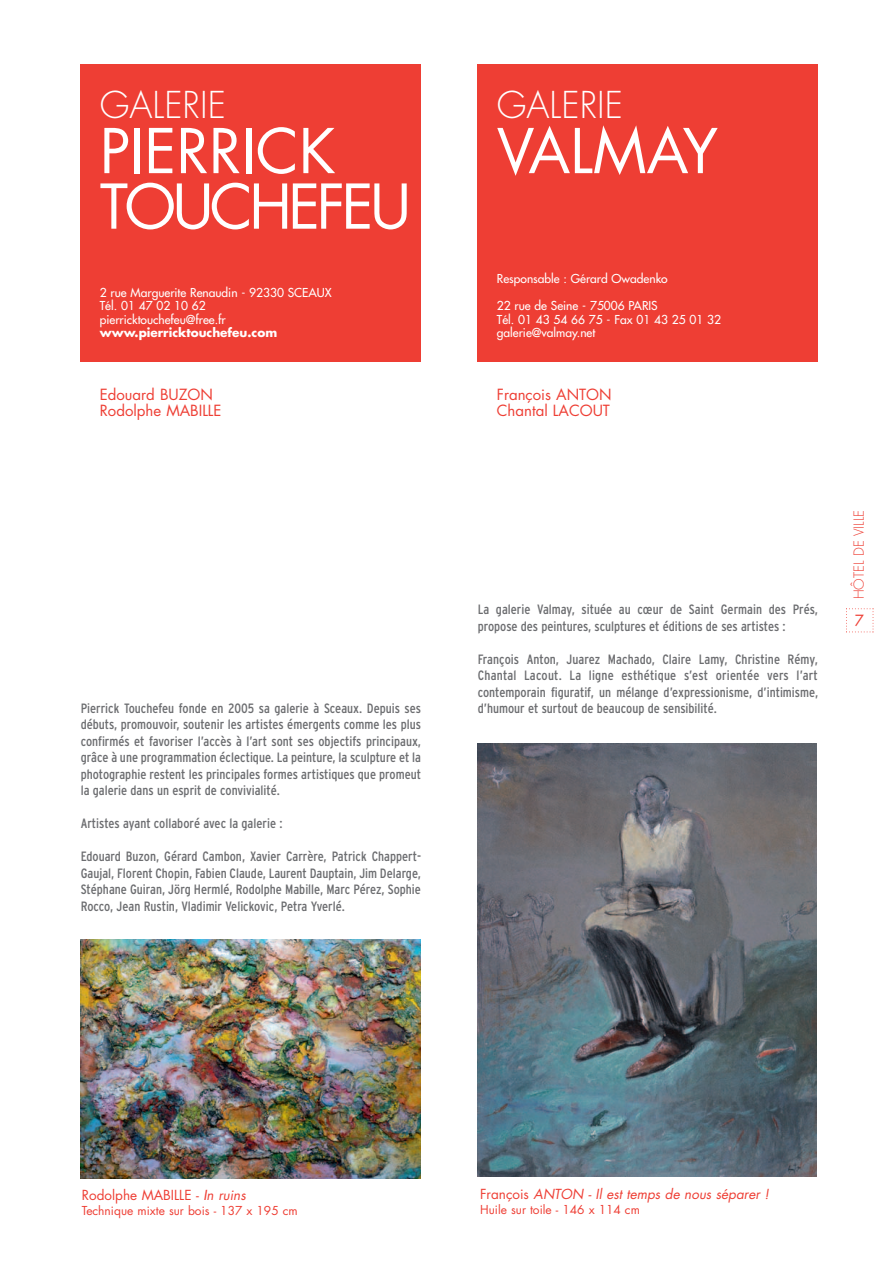
<style>
.page{position:relative;width:893px;height:1263px;background:#fff}
.page>*{position:absolute;margin:0;border:0;box-sizing:border-box;transform-origin:0 0}
.t1{font:60px/55.5px "Futura";letter-spacing:-.06em;color:#fff}
.t2{font:60px "Futura";letter-spacing:-.03em;color:#fff}
.t3{font:300 36px "Futura";color:#fff}
.t4{font:15px/16.5px "Futura";color:#ee3e34}
.t5{font:condensed 13.5px/16.5px "Interstate";color:#6c6d70;text-align:justify}
.t6{font:italic 13.5px "Futura";color:#ee3e34}
.t7{font:13.5px "Futura";color:#ee3e34}
.t8{font:300 13.5px "Futura";color:#ee3e34}
.t9{font:12px/13.5px "Futura";color:#fff}
.t10{font:12px "Futura";color:#ee3e34}
.t11{font:700 12px "Futura";color:#fff}
.s1{font-style:italic}
.s2{font-style:normal}
</style>
<div class="page">
<img style="left:80px;top:64px;width:794px;height:1115px">
<h2 class="t3" style="left:100px;top:89px;width:128px">GALERIE</h2>
<h1 class="t1" style="left:100px;top:128px;width:313px">PIERRICK<br>TOUCHEFEU</h1>
<p class="t9" style="left:100px;top:286px;width:233px">2 rue Marguerite Renaudin - 92330 SCEAUX<br>Tél. 01 47 02 10 62 pierricktouchefeu@free.fr</p>
<p class="t11" style="left:100px;top:327px;width:179px">www.pierricktouchefeu.com</p>
<p class="t4" style="left:100px;top:387px;width:123px">Edouard BUZON<br>Rodolphe MABILLE</p>
<p class="t5" style="left:81px;top:699px;width:342px">Pierrick Touchefeu fonde en 2005 sa galerie à Sceaux. Depuis ses débuts, promouvoir, soutenir les artistes émergents comme les plus confirmés et favoriser l’accès à l’art sont ses objectifs principaux, grâce à une programmation éclectique. La peinture, la sculpture et la photographie restent les principales formes artistiques que promeut la galerie dans un esprit de convivialité.</p>
<p class="t5" style="left:81px;top:815px;width:203px">Artistes ayant collaboré avec la galerie :</p>
<p class="t5" style="left:81px;top:848px;width:342px">Edouard Buzon, Gérard Cambon, Xavier Carrère, Patrick Chappert-Gaujal, Florent Chopin, Fabien Claude, Laurent Dauptain, Jim Delarge, Stéphane Guiran, Jörg Hermlé, Rodolphe Mabille, Marc Pérez, Sophie Rocco, Jean Rustin, Vladimir Velickovic, Petra Yverlé.</p>
<h2 class="t3" style="left:497px;top:89px;width:128px">GALERIE</h2>
<h1 class="t2" style="left:497px;top:124px;width:223px">VALMAY</h1>
<p class="t9" style="left:497px;top:273px;width:172px">Responsable : Gérard Owadenko</p>
<p class="t9" style="left:497px;top:300px;width:226px">22 rue de Seine - 75006 PARIS<br>Tél. 01 43 54 66 75 - Fax 01 43 25 01 32 galerie@valmay.net</p>
<p class="t4" style="left:497px;top:387px;width:116px">François ANTON<br>Chantal LACOUT</p>
<p class="t5" style="left:478px;top:601px;width:342px">La galerie Valmay, située au cœur de Saint Germain des Prés, propose des peintures, sculptures et éditions de ses artistes :</p>
<p class="t5" style="left:478px;top:651px;width:342px">François Anton, Juarez Machado, Claire Lamy, Christine Rémy, Chantal Lacout. La ligne esthétique s’est orientée vers l’art contemporain figuratif, un mélange d’expressionisme, d’intimisme, d’humour et surtout de beaucoup de sensibilité.</p>
<p class="t8" style="left:852px;top:599px;width:91px;rotate:-90deg">HÔTEL DE VILLE</p>
<p class="t4" style="left:855px;top:613px;width:11px">7</p>
<p class="t7" style="left:82px;top:1188px;width:165px">Rodolphe MABILLE - <span class="s1">I</span><span class="s1">n ruins</span></p>
<p class="t10" style="left:82px;top:1205px;width:217px">Technique mixte sur bois - 137 x 195 cm</p>
<p class="t6" style="left:480px;top:1187px;width:290px"><span class="s2">François</span> ANTON - Il est temps de nous séparer !</p>
<p class="t10" style="left:480px;top:1203px;width:161px">Huile sur toile - 146 x 114 cm</p>
</div>
